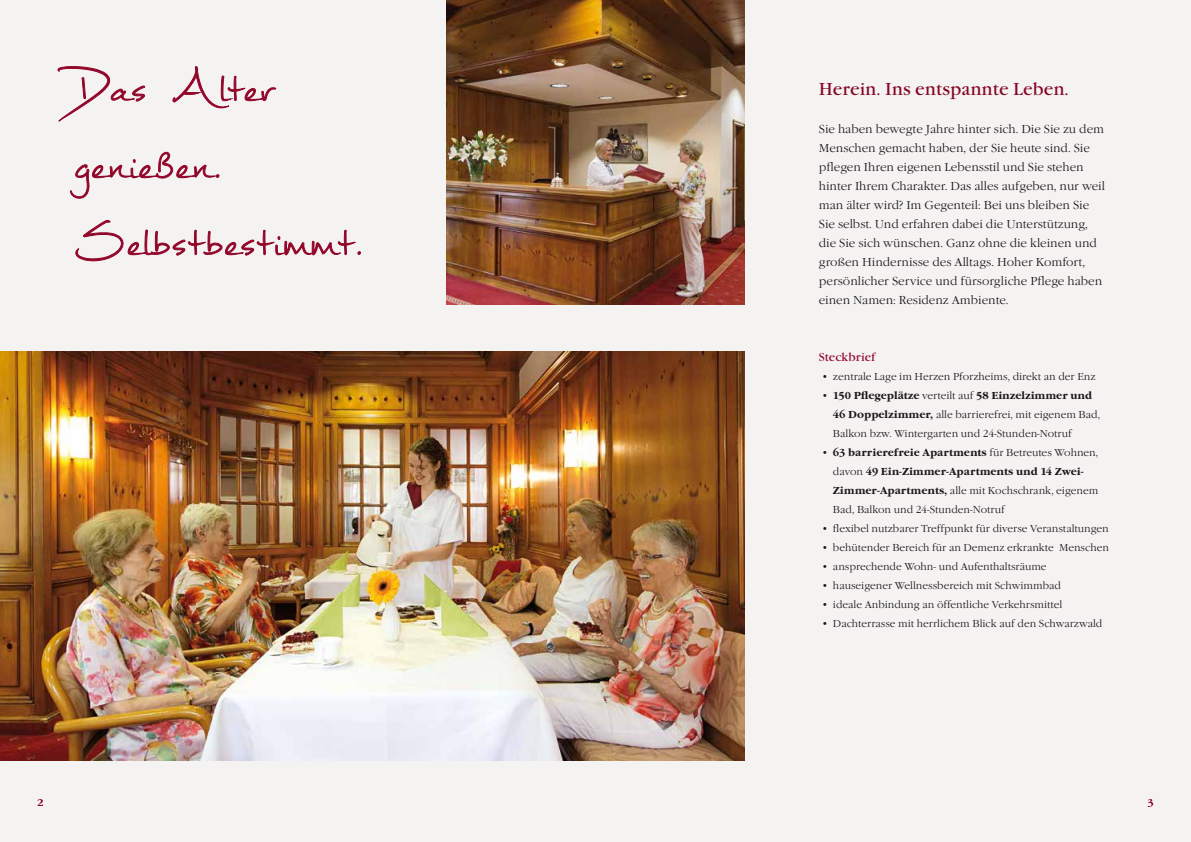
<style>
.page{position:relative;width:1191px;height:842px;background:#f4f3f2}
.page>*{position:absolute;margin:0;border:0;box-sizing:border-box;transform-origin:0 0}
.t1{font:77px/77px "Mathilde";letter-spacing:.02em;color:#92062a}
.t2{font:18px "Garamond Itc T Boo";color:#870726}
.t3{font:300 12px/19px "Garamond Itc T";color:#1a171c}
.t4{font:12px "Garamond Itc T Boo";color:#92062a}
.t5{font:300 10.5px/19px "Garamond Itc T";color:#1a171c}
.t6{font:10px "Garamond Itc T Boo";color:#92062a;scale:1.09 1}
.s1{font-weight:700}
</style>
<div class="page">
<img style="left:446px;top:0;width:298px;height:304px">
<img style="left:0;top:352px;width:744px;height:408px">
<svg style="left:57px;top:66px;width:88px;height:56px"></svg>
<svg style="left:172px;top:66px;width:104px;height:43px"></svg>
<svg style="left:70px;top:151px;width:150px;height:48px"></svg>
<svg style="left:75px;top:220px;width:286px;height:41px"></svg>
<h1 class="t1" style="left:74px;top:36px;width:291px">Das Alter genießen.<br>Selbstbestimmt.</h1>
<h2 class="t2" style="left:819px;top:79px;width:251px">Herein. Ins entspannte Leben.</h2>
<p class="t3" style="left:819px;top:120px;width:288px">Sie haben bewegte Jahre hinter sich. Die Sie zu dem Menschen gemacht haben, der Sie heute sind. Sie pflegen Ihren eigenen Lebensstil und Sie stehen hinter Ihrem Charakter. Das alles aufgeben, nur weil man älter wird? Im Gegenteil: Bei uns bleiben Sie Sie selbst. Und erfahren dabei die Unterstützung, die Sie sich wünschen. Ganz ohne die kleinen und großen Hindernisse des Alltags. Hoher Komfort, persönlicher Service und fürsorgliche Pflege haben einen Namen: Residenz Ambiente.</p>
<p class="t4" style="left:819px;top:350px;width:58px">Steckbrief</p>
<p class="t5" style="left:821px;top:367px;width:275px">• zentrale Lage im Herzen Pforzheims, direkt an der Enz</p>
<p class="t5" style="left:833px;top:386px;width:268px;text-indent:-11px"><span class="s1">• 150 Pflegeplätze</span> verteilt auf <span class="s1">58 Einzelzimmer und<br>46 Doppelzimmer,</span> alle barrierefrei, mit eigenem Bad,<br>Balkon bzw. Wintergarten und 24-Stunden-Notruf</p>
<p class="t5" style="left:833px;top:443px;width:267px;text-indent:-11px"><span class="s1">• 63 barrierefreie Apartments</span> für Betreutes Wohnen, davon <span class="s1">49 Ein-Zimmer-Apartments und 14 Zwei-Zimmer-Apartments,</span> alle mit Kochschrank, eigenem Bad, Balkon und 24-Stunden-Notruf</p>
<p class="t5" style="left:821px;top:519px;width:289px">• flexibel nutzbarer Treffpunkt für diverse Veranstaltungen</p>
<p class="t5" style="left:821px;top:538px;width:289px">• behütender Bereich für an Demenz erkrankte Menschen</p>
<p class="t5" style="left:821px;top:557px;width:226px">• ansprechende Wohn- und Aufenthaltsräume</p>
<p class="t5" style="left:821px;top:576px;width:241px">• hauseigener Wellnessbereich mit Schwimmbad</p>
<p class="t5" style="left:821px;top:595px;width:242px">• ideale Anbindung an öffentliche Verkehrsmittel</p>
<p class="t5" style="left:821px;top:614px;width:282px">• Dachterrasse mit herrlichem Blick auf den Schwarzwald</p>
<p class="t6" style="left:37px;top:796px;width:7px">2</p>
<p class="t6" style="left:1147px;top:796px;width:7px">3</p>
</div>
